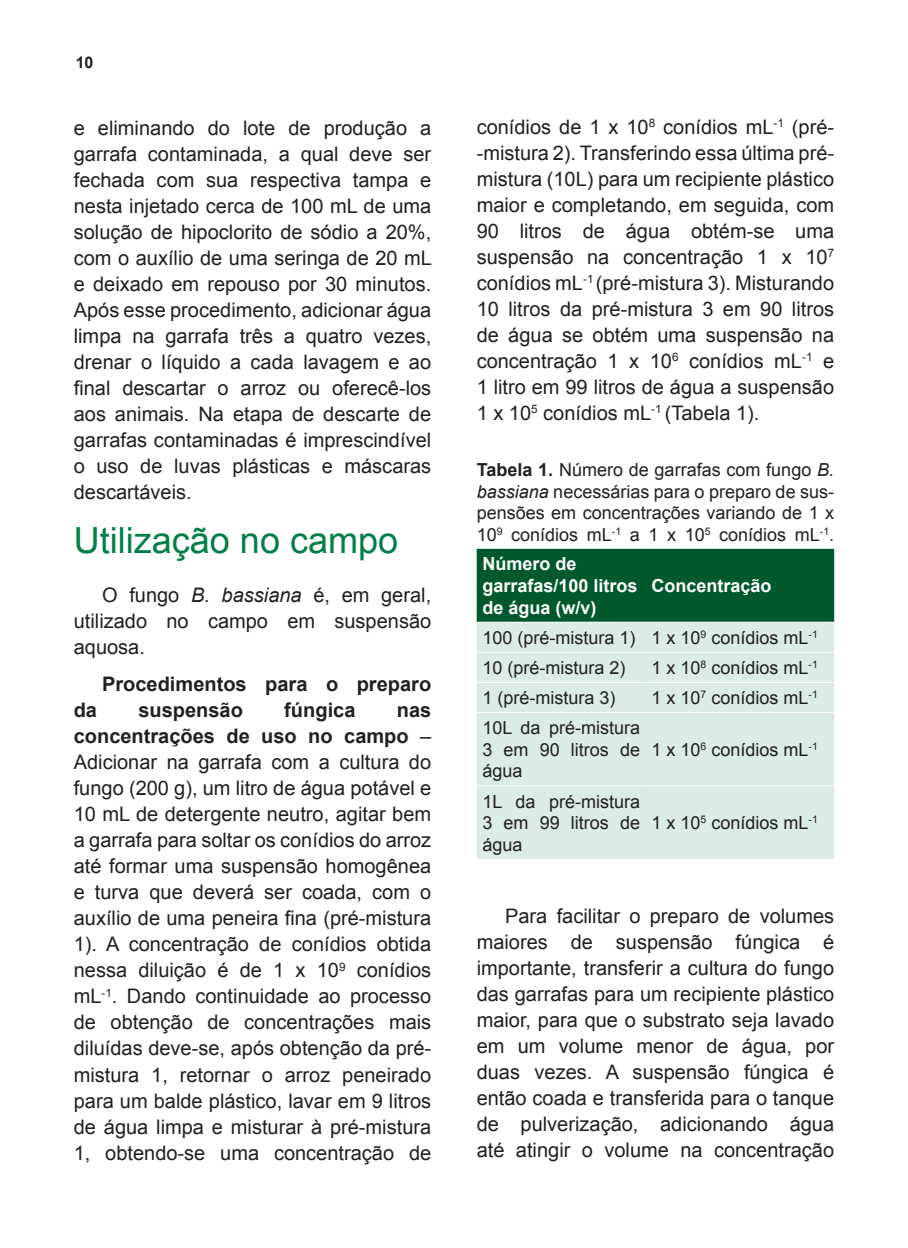
<style>
.page{position:relative;width:908px;height:1248px;background:#fff}
.page>*{position:absolute;margin:0;border:0;box-sizing:border-box;transform-origin:0 0}
.t1{font:36px "Arial";color:#007f46}
.t2{font:20px/26px "Arial";color:#231f20;text-align:justify}
.t3{font:700 20px "Arial";color:#231f20}
.t4{font:18px/21.6px "Arial";color:#231f20;text-align:justify}
.t5{font:700 18px/21.6px "Arial";color:#fff}
.t6{font:700 16px "Arial";color:#231f20}
.s1{font-style:italic}
.s2{font-weight:700}
</style>
<div class="page">
<div style="left:476px;top:549px;width:357px;height:72px;background:#00582c"></div>
<div style="left:476px;top:622px;width:357px;height:236px;background:#dcebe3"></div>
<hr style="left:476px;top:651px;width:169px;height:1px;background:#fff">
<hr style="left:645px;top:651px;width:188px;height:1px;background:#fff">
<hr style="left:476px;top:682px;width:169px;height:1px;background:#fff">
<hr style="left:645px;top:682px;width:188px;height:1px;background:#fff">
<hr style="left:476px;top:712px;width:169px;height:1px;background:#fff">
<hr style="left:645px;top:712px;width:188px;height:1px;background:#fff">
<hr style="left:476px;top:785px;width:169px;height:1px;background:#fff">
<hr style="left:645px;top:785px;width:188px;height:1px;background:#fff">
<p class="t6" style="left:76px;top:52px;width:19px">10</p>
<p class="t2" style="left:74px;top:115px;width:359px">e eliminando do lote de produção a garrafa contaminada, a qual deve ser fechada com sua respectiva tampa e nesta injetado cerca de 100 mL de uma solução de hipoclorito de sódio a 20%, com o auxílio de uma seringa de 20 mL e deixado em repouso por 30 minutos.<br>Após esse procedimento, adicionar água limpa na garrafa três a quatro vezes, drenar o líquido a cada lavagem e ao final descartar o arroz ou oferecê-los aos animais. Na etapa de descarte de garrafas contaminadas é imprescindível o uso de luvas plásticas e máscaras descartáveis.</p>
<h1 class="t1" style="left:74px;top:517px;width:326px">Utilização no campo</h1>
<p class="t2" style="left:74px;top:582px;width:359px;text-indent:28px">O fungo <span class="s1">B. bassiana</span> é, em geral, utilizado no campo em suspensão aquosa.</p>
<p class="t3" style="left:102px;top:670px;width:330px">Procedimentos para o preparo</p>
<p class="t3" style="left:74px;top:697px;width:25px">da</p>
<p class="t3" style="left:138px;top:697px;width:106px">suspensão</p>
<p class="t3" style="left:284px;top:697px;width:73px">fúngica</p>
<p class="t2" style="left:74px;top:697px;width:359px;text-indent:323px"><span class="s2">nas concentrações de uso no campo</span> – Adicionar na garrafa com a cultura do fungo (200 g), um litro de água potável e 10 mL de detergente neutro, agitar bem a garrafa para soltar os conídios do arroz até formar uma suspensão homogênea e turva que deverá ser coada, com o auxílio de uma peneira fina (pré-mistura 1). A concentração de conídios obtida nessa diluição é de 1 x 10<sup>9</sup> conídios mL<sup>-1</sup>. Dando continuidade ao processo de obtenção de concentrações mais diluídas deve-se, após obtenção da pré&shy;mistura 1, retornar o arroz peneirado para um balde plástico, lavar em 9 litros de água limpa e misturar à pré-mistura 1, obtendo-se uma concentração de</p>
<p class="t2" style="left:476px;top:114px;width:359px">conídios de 1 x 10<sup>8</sup> conídios mL<sup>-1</sup> (pré--mistura 2). Transferindo essa última pré&shy;mistura (10L) para um recipiente plástico maior e completando, em seguida, com 90 litros de água obtém-se uma suspensão na concentração 1 x 10<sup>7 </sup>conídios mL<sup>-1</sup> (pré-mistura 3). Misturando 10 litros da pré-mistura 3 em 90 litros de água se obtém uma suspensão na concentração 1 x 10<sup>6</sup> conídios mL<sup>-1</sup> e 1 litro em 99 litros de água a suspensão 1 x 10<sup>5</sup> conídios mL<sup>-1</sup> (Tabela 1).</p>
<p class="t4" style="left:476px;top:459px;width:359px"><span class="s2">Tabela 1.</span> Número de garrafas com fungo <span class="s1">B. bassiana</span> necessárias para o preparo de sus&shy;pensões em concentrações variando de 1 x 10<sup>9</sup> conídios mL<sup>-1</sup> a 1 x 10<sup>5</sup> conídios mL<sup>-1</sup>.</p>
<p class="t5" style="left:482px;top:554px;width:157px">Número de garrafas/100 litros de água (w/v)</p>
<p class="t5" style="left:651px;top:575px;width:122px">Concentração</p>
<p class="t4" style="left:482px;top:622px;width:337px;line-height:30.2px">100 (pré-mistura 1) 1 x 10<sup>9</sup> conídios mL<sup>-1<br></sup>10 (pré-mistura 2)</p>
<p class="t4" style="left:651px;top:657px;width:168px">1 x 10<sup>8</sup> conídios mL<sup>-1</sup></p>
<p class="t4" style="left:482px;top:687px;width:135px">1 (pré-mistura 3)</p>
<p class="t4" style="left:651px;top:687px;width:168px">1 x 10<sup>7</sup> conídios mL<sup>-1</sup></p>
<p class="t4" style="left:482px;top:717px;width:159px">10L da pré-mistura 3 em 90 litros de água</p>
<p class="t4" style="left:651px;top:738px;width:168px">1 x 10<sup>6</sup> conídios mL<sup>-1</sup></p>
<p class="t4" style="left:482px;top:790px;width:159px">1L da pré-mistura 3 em 99 litros de água</p>
<p class="t4" style="left:651px;top:812px;width:168px">1 x 10<sup>5</sup> conídios mL<sup>-1</sup></p>
<p class="t2" style="left:476px;top:902px;width:359px;text-indent:28px">Para facilitar o preparo de volumes maiores de suspensão fúngica é importante, transferir a cultura do fungo das garrafas para um recipiente plástico maior, para que o substrato seja lavado em um volume menor de água, por duas vezes. A suspensão fúngica é então coada e transferida para o tanque de pulverização, adicionando água até atingir o volume na concentração</p>
</div>
